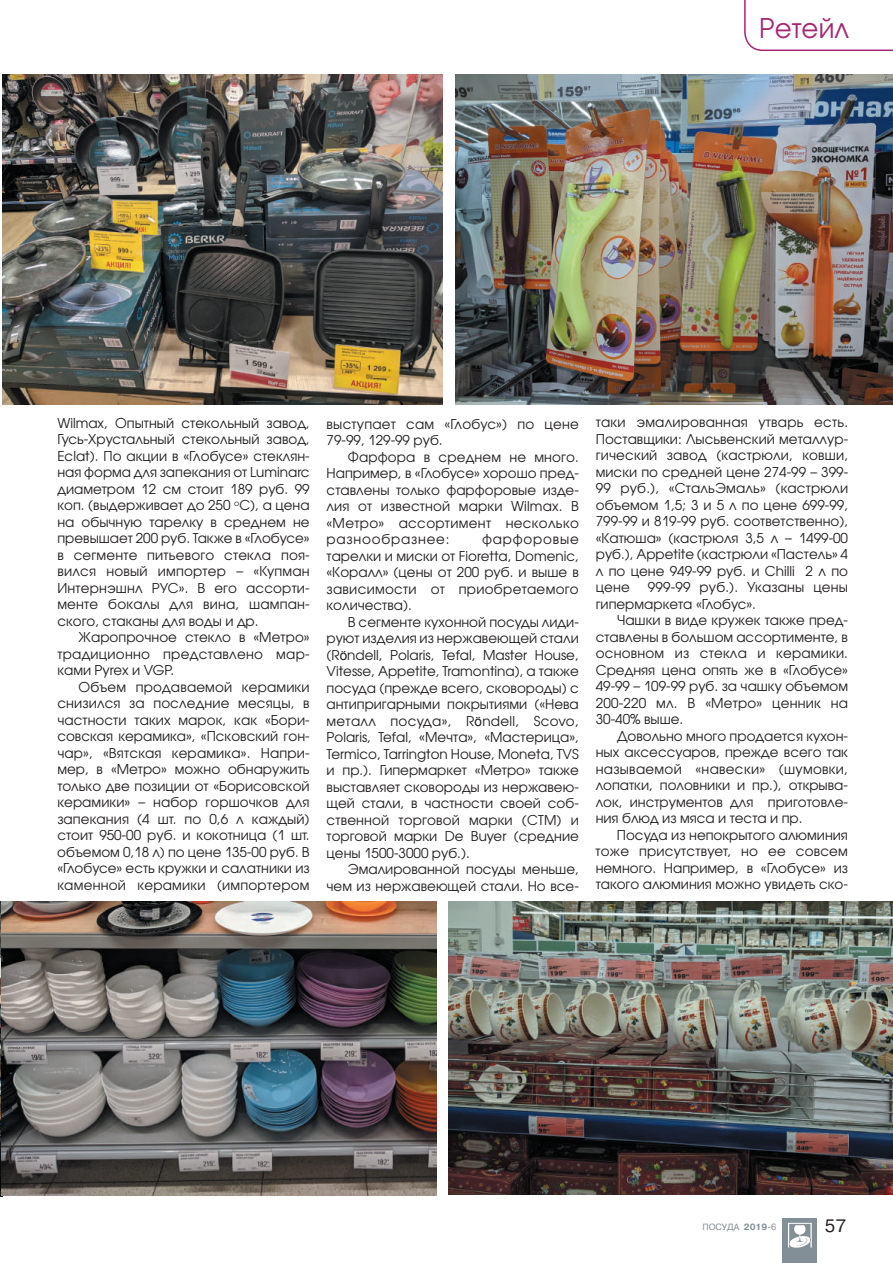
<style>
.page{position:relative;width:893px;height:1263px;background:#fff}
.page>*{position:absolute;margin:0;border:0;box-sizing:border-box;transform-origin:0 0}
.t1{font:27px "Avant Garde Gothic C";color:#a52673}
.t2{font:18px "Pragmatica C";color:#231f20}
.t3{font:13.5px/16.5px "Avant Garde Gothic C";color:#231f20;text-align:justify}
.t4{font:9px "Pragmatica C";color:#828f96}
.s1{font-family:"Arial"}
.s2{font-weight:700}
</style>
<div class="page">
<div style="left:783px;top:1218px;width:34px;height:45px;background:#828f96"></div>
<svg style="left:788px;top:1223px;width:24px;height:25px"></svg>
<img style="left:0;top:901px;width:437px;height:295px">
<img style="left:448px;top:901px;width:445px;height:294px">
<img style="left:455px;top:75px;width:438px;height:329px">
<img style="left:3px;top:74px;width:439px;height:330px">
<svg style="left:744px;top:0;width:149px;height:51px"></svg>
<h1 class="t1" style="left:759px;top:12px;width:91px">Ретейл</h1>
<p class="t3" style="left:57px;top:414px;width:254px">Wilmax, Опытный стекольный завод, Гусь-Хрустальный стекольный завод, Eclat). По акции в «Глобусе» стеклян&shy;ная форма для запекания от Luminarc диаметром 12 см стоит 189 руб. 99 коп. (выдерживает до 250 <sup>о</sup>С), а цена на обычную тарелку в среднем не превышает 200 руб. Также в «Глобусе» в сегменте питьевого стекла поя&shy;вился новый импортер – «Купман Интернэшнл РУС». В его ассорти&shy;менте бокалы для вина, шампан&shy;ского, стаканы для воды и др.</p>
<p class="t3" style="left:57px;top:629px;width:254px;text-indent:21px">Жаропрочное стекло в «Метро» традиционно представлено мар&shy;ками Pyrex и VGP.</p>
<p class="t3" style="left:57px;top:678px;width:254px;text-indent:21px">Объем продаваемой керамики снизился за последние месяцы, в частности таких марок, как «Бори&shy;совская керамика», «Псковский гон&shy;чар», «Вятская керамика». Напри&shy;мер, в «Метро» можно обнаружить только две позиции от «Борисовской керамики» – набор горшочков для запекания (4 шт. по 0,6 л каждый) стоит 950-00 руб. и кокотница (1 шт. объемом 0,18 л) по цене 135-00 руб. В «Глобусе» есть кружки и салатники из каменной керамики (импортером</p>
<p class="t3" style="left:327px;top:416px;width:254px">выступает сам «Глобус») по цене<br>79-99, 129-99 руб.</p>
<p class="t3" style="left:327px;top:449px;width:254px;text-indent:21px">Фарфора в среднем не много.<br>Например, в «Глобусе» хорошо пред&shy;ставлены только фарфоровые изде&shy;лия от известной марки Wilmax. В «Метро» ассортимент несколько разнообразнее:</p>
<p class="t3" style="left:326px;top:531px;width:254px;text-indent:156px">фарфоровые тарелки и миски от Fioretta, Domenic, «Коралл» (цены от 200 руб. и выше в зависимости от приобретаемого количества).</p>
<p class="t3" style="left:326px;top:614px;width:254px;text-indent:21px">В сегменте кухонной посуды лиди&shy;руют изделия из нержавеющей стали (R<span class="s1">ӧ</span>ndell, Polaris, Tefal, Master House, Vitesse, Appetite, Tramontina), а также посуда (прежде всего, сковороды) с антипригарными покрытиями («Нева металл посуда», R<span class="s1">ӧ</span>ndell, Scovo, Polaris, Tefal, «Мечта», «Мастерица», Termico, Tarrington House, Moneta, TVS и пр.). Гипермаркет «Метро» также выставляет сковороды из нержавею&shy;щей стали, в частности своей соб&shy;ственной торговой марки (СТМ) и торговой марки De Buyer (средние цены 1500-3000 руб.).</p>
<p class="t3" style="left:327px;top:861px;width:254px;text-align:right">Эмалированной посуды меньше, чем из нержавеющей стали. Но все-</p>
<p class="t3" style="left:596px;top:414px;width:254px">таки эмалированная утварь есть.<br>Поставщики: Лысьвенский металлур&shy;гический завод (кастрюли, ковши, миски по средней цене 274-99 – 399- 99 руб.), «СтальЭмаль» (кастрюли объемом 1,5; 3 и 5 л по цене 699-99, 799-99 и 819-99 руб. соответственно), «Катюша» (кастрюля 3,5 л – 1499-00 руб.), Appetite (кастрюли «Пастель» 4 л по цене 949-99 руб. и Chilli 2 л по цене</p>
<p class="t3" style="left:596px;top:579px;width:254px;text-indent:52px">999-99 руб.). Указаны цены гипермаркета «Глобус».</p>
<p class="t3" style="left:596px;top:612px;width:254px;text-indent:21px">Чашки в виде кружек также пред&shy;ставлены в большом ассортименте, в основном из стекла и керамики.<br>Средняя цена опять же в «Глобусе» 49-99 – 109-99 руб. за чашку объемом 200-220 мл. В «Метро» ценник на 30-40% выше.</p>
<p class="t3" style="left:596px;top:728px;width:254px;text-indent:21px">Довольно много продается кухон&shy;ных аксессуаров, прежде всего так называемой «навески» (шумовки, лопатки, половники и пр.), открыва&shy;лок, инструментов для приготовле&shy;ния блюд из мяса и теста и пр.</p>
<p class="t3" style="left:596px;top:827px;width:254px;text-indent:21px">Посуда из непокрытого алюминия тоже присутствует, но ее совсем немного. Например, в «Глобусе» из такого алюминия можно увидеть ско-</p>
<p class="t4" style="left:702px;top:1222px;width:76px">ПОСУДА <span class="s2">2019</span>-6</p>
<h2 class="t2" style="left:825px;top:1216px;width:23px">57</h2>
</div>
